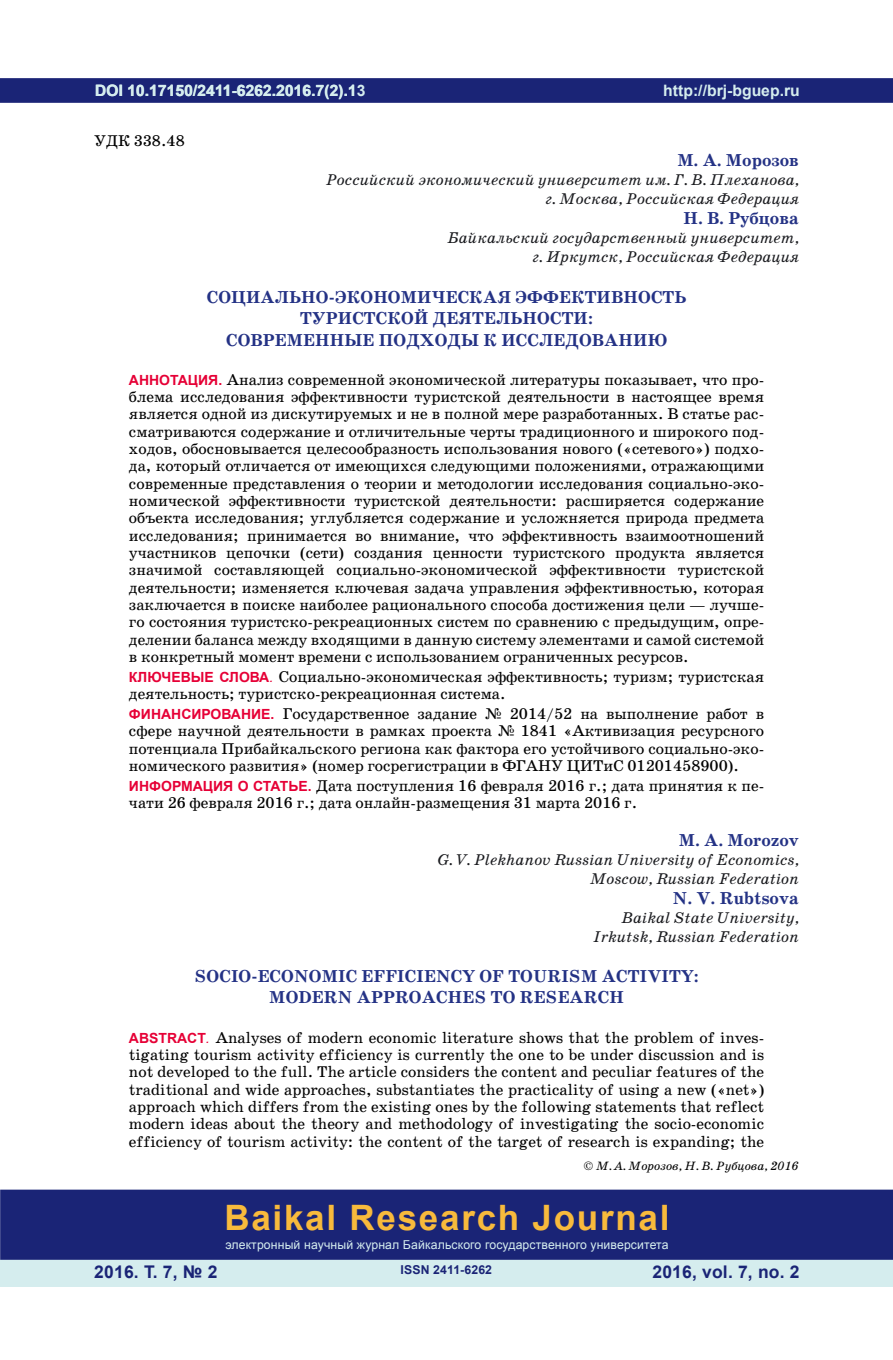
<style>
.page{position:relative;width:893px;height:1360px;background:#fff}
.page>*{position:absolute;margin:0;border:0;box-sizing:border-box;transform-origin:0 0}
.t1{font:700 35px "Arial";letter-spacing:.05em;color:#f8ba3c}
.t2{font:700 17.5px/21.3px "School Book C";letter-spacing:.01em;color:#243285;text-align:center}
.t3{font:700 17.5px "Arial";letter-spacing:.01em;color:#1a2476}
.t4{font:15.75px/17.3px "School Book C";color:#020202;text-align:justify}
.t5{font:italic 15.75px/18.9px "School Book C";color:#1b1c20;text-align:right}
.t6{font:700 15.75px "Arial";color:#d5edee}
.t7{font:12.25px "Arial";letter-spacing:.01em;color:#d5edee}
.t8{font:italic 12.25px "School Book C";color:#020202}
.t9{font:700 12.25px "Arial";letter-spacing:.01em;color:#1a2476}
.s1{font-family:"Arial";font-weight:700;font-size:14px;color:#e60036}
.s2{font-family:"Arial";font-style:italic;font-size:14px;color:#e60036}
</style>
<div class="page">
<div style="left:0;top:78px;width:893px;height:25px;background:#1a2476;border:2px solid #1a2476"></div>
<div style="left:0;top:1258px;width:893px;height:28px;background:#d5edee"></div>
<div style="left:0;top:1189px;width:893px;height:70px;background:#1a2476;border:2px solid #1a2476"></div>
<p class="t6" style="left:95px;top:79px;width:272px">DOI 10.17150/2411-6262.2016.7(2).13</p>
<p class="t4" style="left:94px;top:132px;width:92px">УДК 338.48</p>
<p class="t6" style="left:663px;top:79px;width:138px">http://brj-bguep.ru</p>
<p class="t2" style="left:677px;top:150px;width:123px">М. А. Морозов</p>
<p class="t5" style="left:326px;top:170px;width:474px">Российский экономический университет им. Г. В. Плеханова, г. Москва, Российская Федерация</p>
<p class="t2" style="left:683px;top:208px;width:117px">Н. В. Рубцова</p>
<p class="t5" style="left:447px;top:228px;width:353px">Байкальский государственный университет, г. Иркутск, Российская Федерация</p>
<p class="t2" style="left:207px;top:286px;width:481px">СОЦИАЛЬНО-ЭКОНОМИЧЕСКАЯ ЭФФЕКТИВНОСТЬ<br>ТУРИСТСКОЙ ДЕЯТЕЛЬНОСТИ:<br>СОВРЕМЕННЫЕ ПОДХОДЫ К ИССЛЕДОВАНИЮ</p>
<p class="t4" style="left:129px;top:371px;width:637px"><span class="s1">АННОТАЦИЯ.</span> Анализ современной экономической литературы показывает, что про&shy;блема исследования эффективности туристской деятельности в настоящее время является одной из дискутируемых и не в полной мере разработанных. В статье рас&shy;сматриваются содержание и отличительные черты традиционного и широкого под&shy;ходов, обосновывается целесообразность использования нового («сетевого») подхо&shy;да, который отличается от имеющихся следующими положениями, отражающими современные представления о теории и методологии исследования социально-эко&shy;номической эффективности туристской деятельности: расширяется содержание объекта исследования; углубляется содержание и усложняется природа предмета исследования; принимается во внимание, что эффективность взаимоотношений участников цепочки (сети) создания ценности туристского продукта является значимой составляющей социально-экономической эффективности туристской деятельности; изменяется ключевая задача управления эффективностью, которая заключается в поиске наиболее рационального способа достижения цели — лучше&shy;го состояния туристско-рекреационных систем по сравнению с предыдущим, опре&shy;делении баланса между входящими в данную систему элементами и самой системой в конкретный момент времени с использованием ограниченных ресурсов.</p>
<p class="t4" style="left:129px;top:668px;width:637px"><span class="s1">КЛЮЧЕВЫЕ СЛОВА</span><span class="s2">.</span> Социально-экономическая эффективность; туризм; туристская деятельность; туристско-рекреационная система.</p>
<p class="t4" style="left:129px;top:705px;width:637px"><span class="s1">ФИНАНСИРОВАНИЕ.</span> Государственное задание № 2014/52 на выполнение работ в сфере научной деятельности в рамках проекта № 1841 «Активизация ресурсного потенциала Прибайкальского региона как фактора его устойчивого социально-эко&shy;номического развития» (номер госрегистрации в ФГАНУ ЦИТиС 01201458900).</p>
<p class="t4" style="left:129px;top:776px;width:637px"><span class="s1">ИНФОРМАЦИЯ О СТАТЬЕ.</span> Дата поступления 16 февраля 2016 г.; дата принятия к пе&shy;чати 26 февраля 2016 г.; дата онлайн-размещения 31 марта 2016 г.</p>
<p class="t2" style="left:679px;top:829px;width:122px">M. A. Morozov</p>
<p class="t5" style="left:438px;top:849px;width:362px">G. V. Plekhanov Russian University of Economics,<br>Moscow, Russian Federation</p>
<p class="t2" style="left:673px;top:887px;width:128px">N. V. Rubtsova</p>
<p class="t5" style="left:593px;top:907px;width:207px">Baikal State University,<br>Irkutsk, Russian Federation</p>
<p class="t2" style="left:194px;top:965px;width:506px">SOCIO-ECONOMIC EFFICIENCY OF TOURISM ACTIVITY:<br>MODERN APPROACHES TO RESEARCH</p>
<p class="t4" style="left:129px;top:1028px;width:637px"><span class="s1">ABSTRACT</span><span class="s2">.</span> Analyses of modern economic literature shows that the problem of inves&shy;tigating tourism activity efficiency is currently the one to be under discussion and is not developed to the full. The article considers the content and peculiar features of the traditional and wide approaches, substantiates the practicality of using a new («net») approach which differs from the existing ones by the following statements that reflect modern ideas about the theory and methodology of investigating the socio-economic efficiency of tourism activity: the content of the target of research is expanding; the</p>
<p class="t8" style="left:584px;top:1158px;width:216px">© М. А. Морозов, Н. В. Рубцова, 2016</p>
<h1 class="t1" style="left:224px;top:1193px;width:447px">Baikal Research Journal</h1>
<p class="t7" style="left:225px;top:1236px;width:445px">электронный научный журнал Байкальского государственного университета</p>
<p class="t3" style="left:94px;top:1259px;width:125px">2016. Т. 7, № 2</p>
<p class="t3" style="left:652px;top:1259px;width:149px">2016, vol. 7, no. 2</p>
<p class="t9" style="left:401px;top:1261px;width:93px">ISSN 2411-6262</p>
</div>
